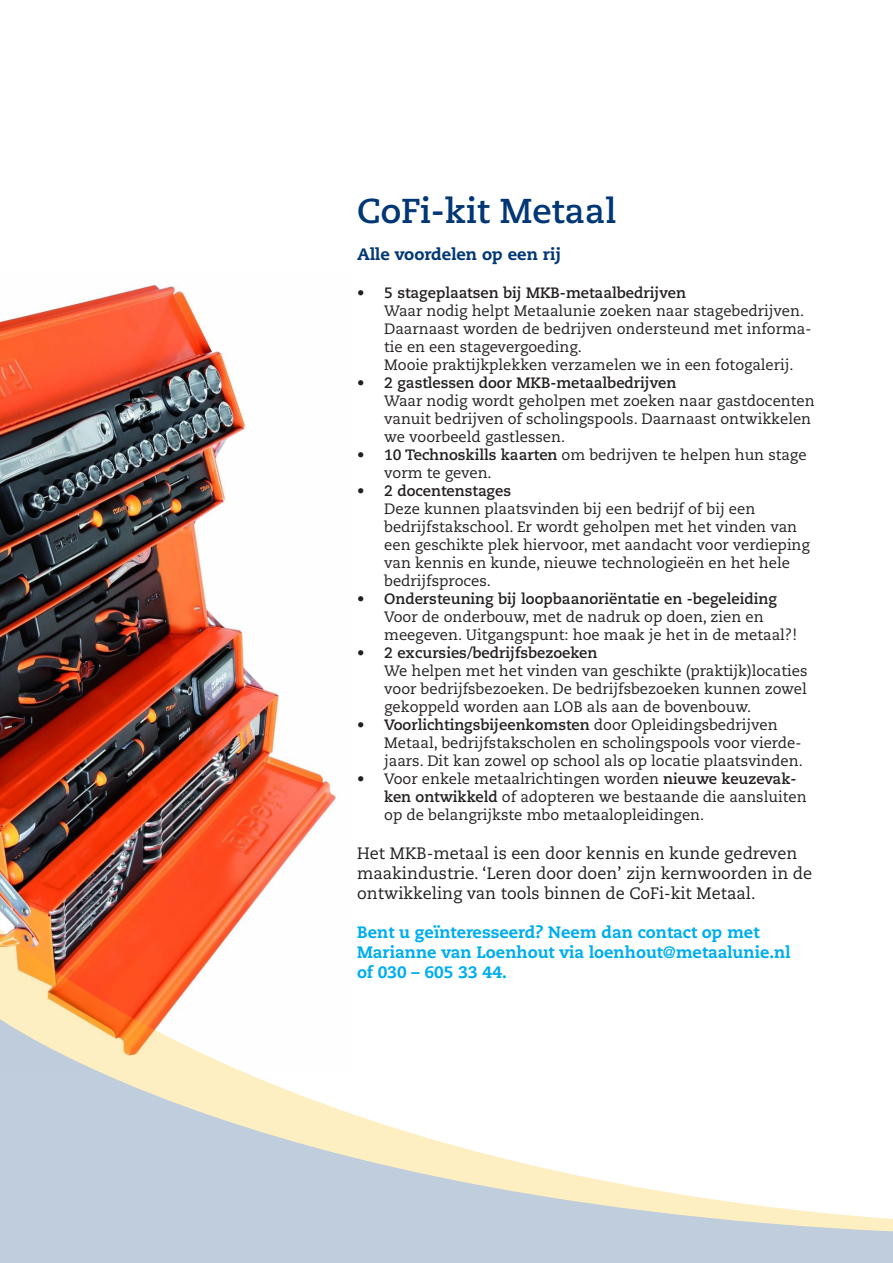
<style>
.page{position:relative;width:893px;height:1263px;background:#fff}
.page>*{position:absolute;margin:0;border:0;box-sizing:border-box;transform-origin:0 0}
.t1{font:700 34.5px "Caecilia LT Std";color:#013775}
.BODY{font:16.5px/19.8px "Caecilia LT Std";color:#231f20}
.BODY-2{font:800 16.5px/19.8px "Caecilia LT Std";color:#00aeef}
.INLEIDING_blauw{font:800 16.5px "Caecilia LT Std";color:#013775}
.t2{font:15px/18px "Caecilia LT Std";color:#231f20}
.s1{font-weight:700}
</style>
<div class="page">
<img style="left:0;top:284px;width:336px;height:634px">
<img style="left:0;top:918px;width:243px;height:92px">
<svg style="left:0;top:1010px;width:893px;height:253px"></svg>
<p class="t1" style="left:357px;top:190px;width:260px">CoFi-kit Metaal</p>
<p class="INLEIDING_blauw" style="left:357px;top:244px;width:205px">Alle voordelen op een rij</p>
<p class="t2" style="left:384px;top:284px;width:429px;text-indent:-27px"><span class="s1">• 5 stageplaatsen bij MKB-metaalbedrijven<br></span>Waar nodig helpt Metaalunie zoeken naar stagebedrijven.<br>Daarnaast worden de bedrijven ondersteund met informa&shy;tie en een stagevergoeding.<br>Mooie praktijkplekken verzamelen we in een fotogalerij.</p>
<p class="t2" style="left:384px;top:374px;width:432px;text-indent:-27px"><span class="s1">• 2 gastlessen door MKB-metaalbedrijven<br></span>Waar nodig wordt geholpen met zoeken naar gastdocenten vanuit bedrijven of scholingspools. Daarnaast ontwikkelen we voorbeeld gastlessen.</p>
<p class="t2" style="left:384px;top:446px;width:424px;text-indent:-27px"><span class="s1">• 10 Technoskills kaarten</span> om bedrijven te helpen hun stage vorm te geven.</p>
<p class="t2" style="left:384px;top:482px;width:427px;text-indent:-27px"><span class="s1">• 2 docentenstages<br></span>Deze kunnen plaatsvinden bij een bedrijf of bij een bedrijfstakschool. Er wordt geholpen met het vinden van een geschikte plek hiervoor, met aandacht voor verdieping van kennis en kunde, nieuwe technologieën en het hele bedrijfsproces.</p>
<p class="t2" style="left:384px;top:590px;width:414px;text-indent:-27px"><span class="s1">• Ondersteuning bij loopbaanoriëntatie en -begeleiding<br></span>Voor de onderbouw, met de nadruk op doen, zien en meegeven. Uitgangspunt: hoe maak je het in de metaal?!</p>
<p class="t2" style="left:384px;top:644px;width:425px;text-indent:-27px"><span class="s1">• 2 excursies/bedrijfsbezoeken<br></span>We helpen met het vinden van geschikte (praktijk)locaties voor bedrijfsbezoeken. De bedrijfsbezoeken kunnen zowel gekoppeld worden aan LOB als aan de bovenbouw.</p>
<p class="t2" style="left:384px;top:716px;width:420px;text-indent:-27px"><span class="s1">• Voorlichtingsbijeenkomsten</span> door Opleidingsbedrijven<br>Metaal, bedrijfstakscholen en scholingspools voor vierde&shy;jaars. Dit kan zowel op school als op locatie plaatsvinden.</p>
<p class="t2" style="left:384px;top:770px;width:424px;text-indent:-27px">• Voor enkele metaalrichtingen worden <span class="s1">nieuwe keuzevak&shy;ken ontwikkeld</span> of adopteren we bestaande die aansluiten op de belangrijkste mbo metaalopleidingen.</p>
<p class="BODY" style="left:357px;top:844px;width:456px">Het MKB-metaal is een door kennis en kunde gedreven maakindustrie. ‘Leren door doen’ zijn kernwoorden in de ontwikkeling van tools binnen de CoFi-kit Metaal.</p>
<p class="BODY-2" style="left:357px;top:923px;width:435px">Bent u geïnteresseerd? Neem dan contact op met<br>Marianne van Loenhout via loenhout@metaalunie.nl of 030 – 605 33 44.</p>
</div>
